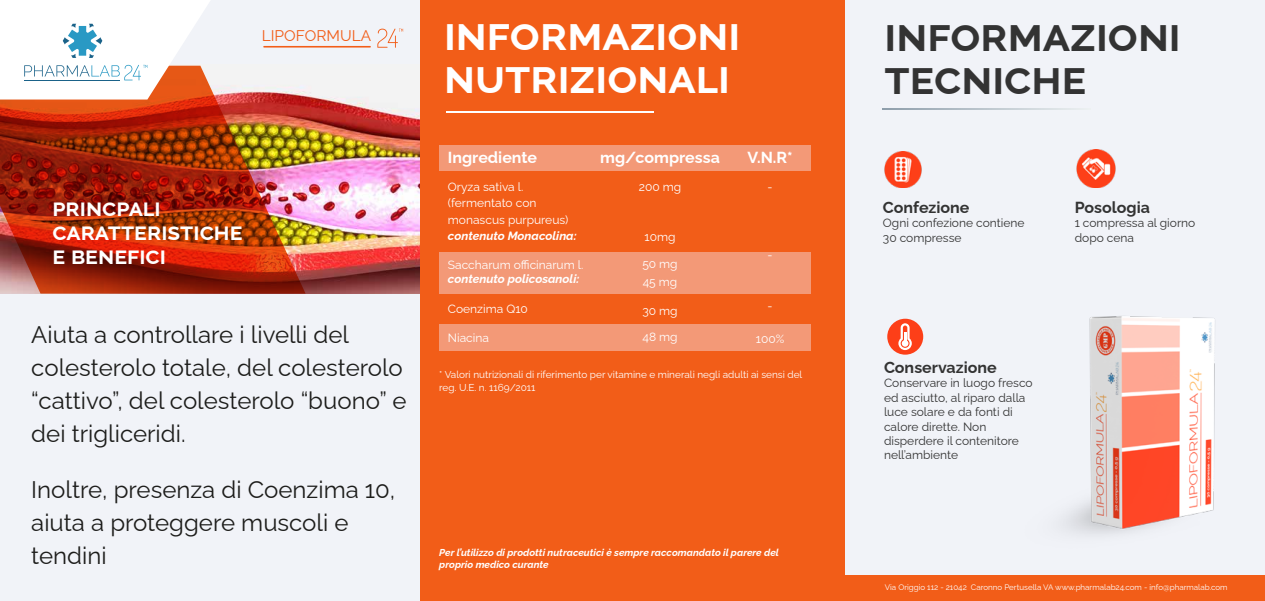
<style>
.page{position:relative;width:1265px;height:601px;background:#fff}
.page>*{position:absolute;margin:0;border:0;box-sizing:border-box;transform-origin:0 0}
.t1{font:100 46px/42.6px "Raleway";color:#fff}
.t2{font:100 46px/42.6px "Raleway";color:#333}
.t3{font:100 24px/33px "Raleway";color:#1d1d1b}
.t4{font:100 24px/24px "Raleway";color:#fff}
.t5{font:100 16px "Raleway";color:#333}
.t6{font:100 16px "Raleway";color:#fff}
.t7{font:100 15.4px "Raleway";color:#f25d18}
.t8{font:100 12px/14.4px "Raleway";color:#333}
.t9{font:100 12px/16.4px "Raleway";color:#fff}
.t10{font:italic 100 12px "Raleway";color:#fff}
.t11{font:100 10px/12.4px "Raleway";color:#fff}
.t12{font:italic 100 10px/12.4px "Raleway";color:#fff}
.t13{font:100 8px "Raleway";color:#fff}
</style>
<div class="page">
<div style="left:0;top:0;width:1264px;height:601px;background:#f1f3f8"></div>
<img style="left:305px;top:92px;width:115px;height:202px">
<svg style="left:882px;top:108px;width:194px;height:2px"></svg>
<div style="left:420px;top:0;width:423px;height:601px;background:#f25d18"></div>
<hr style="left:841px;top:0;width:4px;height:601px;background:#f25d18">
<div style="left:887px;top:319px;width:36px;height:36px;background:#fd3f18;border-radius:50%"></div>
<svg style="left:898px;top:323px;width:13px;height:27px"></svg>
<hr style="left:903px;top:332px;width:3px;height:14px;background:#fff">
<div style="left:901px;top:340px;width:7px;height:7px;background:#fff;border-radius:50%"></div>
<img style="left:0;top:85px;width:305px;height:209px">
<svg style="left:0;top:0;width:211px;height:100px"></svg>
<div style="left:842px;top:576px;width:422px;height:25px;background:#f25d18"></div>
<hr style="left:263px;top:46px;width:108px;height:2px;background:#f25d18">
<img style="left:1063px;top:316px;width:152px;height:218px">
<img style="left:884px;top:152px;width:38px;height:36px">
<img style="left:1076px;top:150px;width:40px;height:38px">
<svg style="left:377px;top:29px;width:26px;height:19px"></svg>
<hr style="left:445px;top:111px;width:208px;height:2px;background:#fff">
<div style="left:439px;top:145px;width:371px;height:26px;background:#f39977"></div>
<div style="left:439px;top:252px;width:371px;height:41px;background:#f39977"></div>
<div style="left:439px;top:324px;width:371px;height:27px;background:#f39977"></div>
<p class="t7" style="left:262px;top:23px;width:111px">LIPOFORMULA</p>
<h2 class="t4" style="left:52px;top:193px;width:192px">PRINCPALI<br>CARATTERISTICHE<br>E BENEFICI</h2>
<h2 class="t3" style="left:31px;top:315px;width:377px">Aiuta a controllare i livelli del colesterolo totale, del colesterolo “cattivo”, del colesterolo “buono” e dei trigliceridi.</h2>
<h2 class="t3" style="left:31px;top:470px;width:365px">Inoltre, presenza di Coenzima 10, aiuta a proteggere muscoli e tendini</h2>
<h1 class="t1" style="left:444px;top:8px;width:298px">INFORMAZIONI<br>NUTRIZIONALI</h1>
<h3 class="t6" style="left:448px;top:144px;width:91px">Ingrediente</h3>
<p class="t9" style="left:448px;top:177px;width:122px">Oryza sativa l. (fermentato con monascus purpureus)</p>
<p class="t10" style="left:448px;top:226px;width:130px">contenuto Monacolina:</p>
<p class="t9" style="left:448px;top:255px;width:137px">Saccharum officinarum l.</p>
<p class="t10" style="left:448px;top:269px;width:133px">contenuto policosanoli:</p>
<p class="t9" style="left:448px;top:300px;width:82px">Coenzima Q10</p>
<p class="t9" style="left:448px;top:328px;width:43px">Niacina</p>
<h3 class="t6" style="left:747px;top:144px;width:47px">V.N.R*</h3>
<p class="t9" style="left:767px;top:177px;width:7px">-</p>
<h3 class="t6" style="left:600px;top:144px;width:121px">mg/compressa</h3>
<p class="t9" style="left:638px;top:177px;width:44px">200 mg</p>
<p class="t9" style="left:644px;top:228px;width:32px">10mg</p>
<p class="t9" style="left:642px;top:253px;width:37px;line-height:18.4px">50 mg<br>45 mg</p>
<p class="t9" style="left:642px;top:301px;width:37px">30 mg</p>
<p class="t9" style="left:642px;top:327px;width:37px">48 mg</p>
<p class="t9" style="left:767px;top:246px;width:7px">-</p>
<p class="t9" style="left:767px;top:296px;width:7px">-</p>
<p class="t9" style="left:755px;top:329px;width:30px">100%</p>
<p class="t11" style="left:439px;top:367px;width:364px">* Valori nutrizionali di riferimento per vitamine e minerali negli adulti ai sensi del reg. U.E. n. 1169/2011</p>
<p class="t12" style="left:439px;top:545px;width:341px">Per l’utilizzo di prodotti nutraceutici è sempre raccomandato il parere del proprio medico curante</p>
<h1 class="t2" style="left:884px;top:8px;width:298px">INFORMAZIONI<br>TECNICHE</h1>
<h3 class="t5" style="left:882px;top:194px;width:88px">Confezione</h3>
<p class="t8" style="left:882px;top:214px;width:143px">Ogni confezione contiene<br>30 compresse</p>
<h3 class="t5" style="left:1074px;top:194px;width:77px">Posologia</h3>
<p class="t8" style="left:1074px;top:214px;width:122px">1 compressa al giorno dopo cena</p>
<h3 class="t5" style="left:883px;top:355px;width:114px">Conservazione</h3>
<p class="t8" style="left:883px;top:375px;width:150px">Conservare in luogo fresco ed asciutto, al riparo dalla luce solare e da fonti di calore dirette. Non disperdere il contenitore nell’ambiente</p>
<p class="t13" style="left:884px;top:580px;width:344px">Via Origgio 112 - 21042 Caronno Pertusella VA www.pharmalab24.com - info@pharmalab.com</p>
</div>
